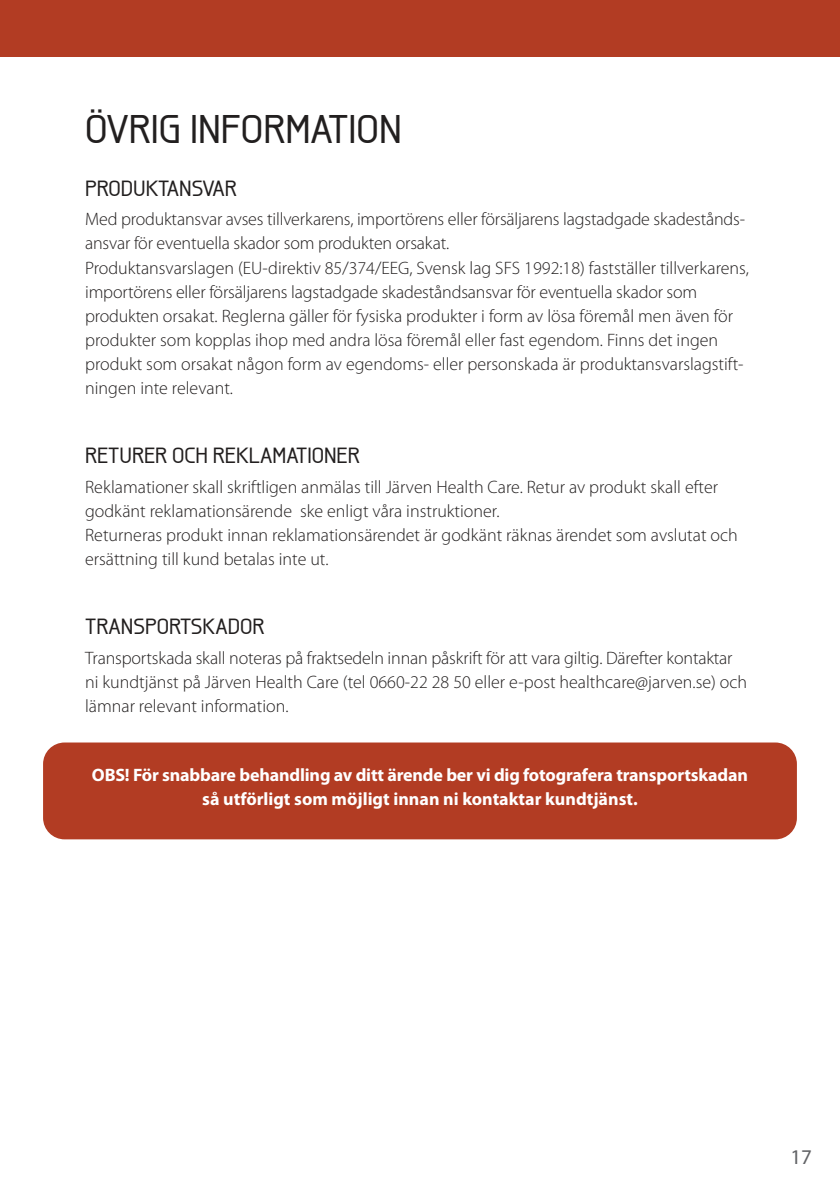
<style>
.page{position:relative;width:840px;height:1191px;background:#fff}
.page>*{position:absolute;margin:0;border:0;box-sizing:border-box;transform-origin:0 0}
.t1{font:500 40px "Galette";color:#221f1f}
.t2{font:500 22px "Galette";color:#221f1f}
.t3{font:21px "Myriad Pro";color:#626366}
.t4{font:300 18px/24px "Myriad Pro";color:#221f1f}
.t5{font:700 18px/24px "Myriad Pro";letter-spacing:-.01em;color:#fff;text-align:center}
</style>
<div class="page">
<div style="left:0;top:0;width:839px;height:57px;background:#b23c23"></div>
<div style="left:43px;top:742px;width:753px;height:97px;background:#b23c23;border-radius:21px"></div>
<h1 class="t1" style="left:85px;top:105px;width:318px">ÖVRIG INFORMATION</h1>
<p class="t2" style="left:85px;top:175px;width:153px">PRODUKTANSVAR</p>
<p class="t4" style="left:85px;top:208px;width:664px">Med produktansvar avses tillverkarens, importörens eller försäljarens lagstadgade skadestånds&shy;ansvar för eventuella skador som produkten orsakat.<br>Produktansvarslagen (EU-direktiv 85/374/EEG, Svensk lag SFS 1992:18) fastställer tillverkarens, importörens eller försäljarens lagstadgade skadeståndsansvar för eventuella skador som produkten orsakat. Reglerna gäller för fysiska produkter i form av lösa föremål men även för produkter som kopplas ihop med andra lösa föremål eller fast egendom. Finns det ingen produkt som orsakat någon form av egendoms- eller personskada är produktansvarslagstift&shy;ningen inte relevant.</p>
<p class="t2" style="left:85px;top:442px;width:276px">RETURER OCH REKLAMATIONER</p>
<p class="t4" style="left:85px;top:475px;width:653px">Reklamationer skall skriftligen anmälas till Järven Health Care. Retur av produkt skall efter godkänt reklamationsärende ske enligt våra instruktioner.<br>Returneras produkt innan reklamationsärendet är godkänt räknas ärendet som avslutat och ersättning till kund betalas inte ut.</p>
<p class="t2" style="left:85px;top:613px;width:181px">TRANSPORTSKADOR</p>
<p class="t4" style="left:85px;top:646px;width:663px">Transportskada skall noteras på fraktsedeln innan påskrift för att vara giltig. Därefter kontaktar ni kundtjänst på Järven Health Care (tel 0660-22 28 50 eller e-post healthcare@jarven.se) och lämnar relevant information.</p>
<p class="t5" style="left:92px;top:763px;width:657px">OBS! För snabbare behandling av ditt ärende ber vi dig fotografera transportskadan så utförligt som möjligt innan ni kontaktar kundtjänst.</p>
<p class="t3" style="left:789px;top:1148px;width:23px">17</p>
</div>
